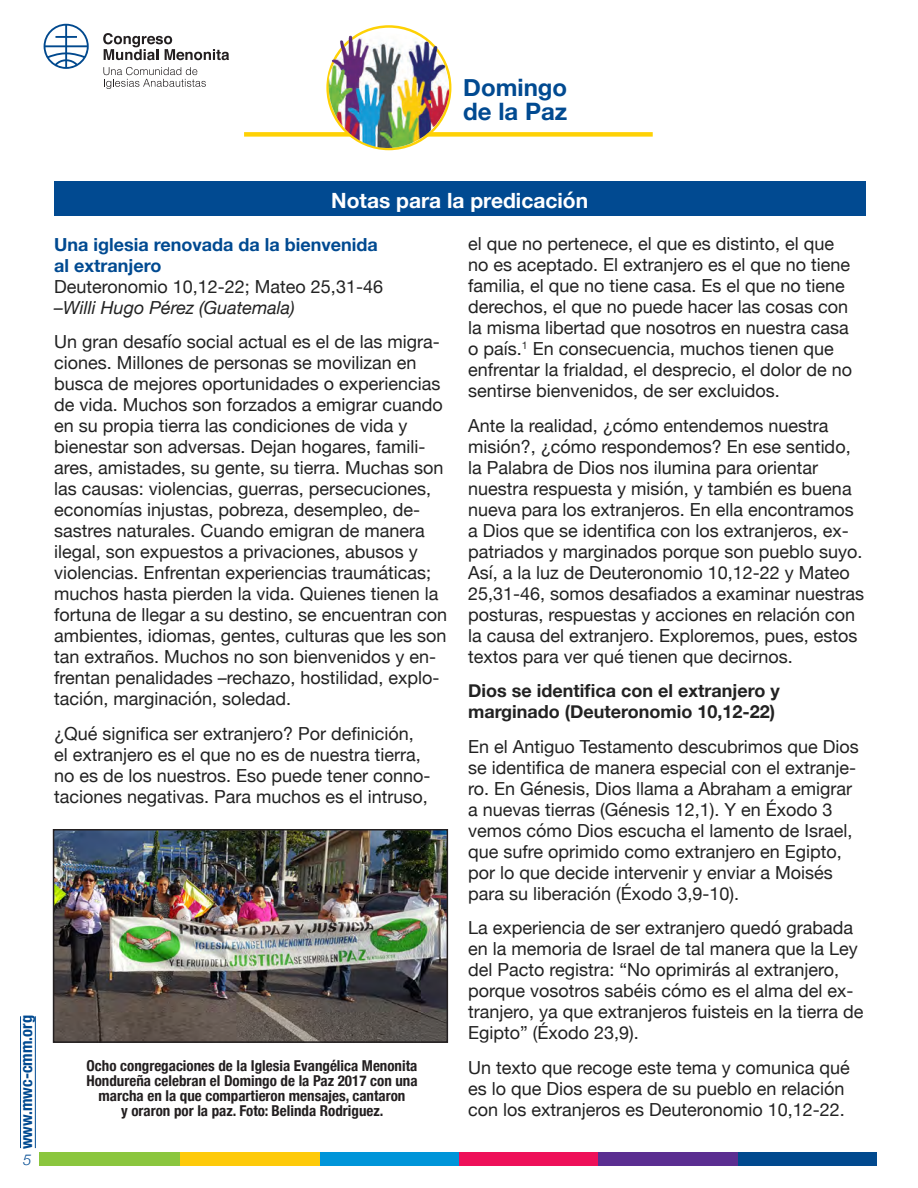
<style>
.page{position:relative;width:918px;height:1188px;background:#fff}
.page>*{position:absolute;margin:0;border:0;box-sizing:border-box;transform-origin:0 0}
.t1{font:700 24px/24px "Helvetica Neue";color:#014a91}
.t2{font:700 21px "Helvetica Neue";color:#fff}
.t3{font:18px/21px "Helvetica Neue";color:#222}
.t4{font:700 18px/21px "Helvetica Neue";color:#222}
.t5{font:700 18px/21px "Helvetica Neue";color:#014a91}
.t6{font:italic 18px "Helvetica Neue";color:#222}
.t7{font:700 condensed 16.5px "Helvetica Neue";color:#014a91}
.t8{font:700 condensed 15px/15px "Helvetica Neue";color:#231f20;text-align:center}
.t9{font:italic 300 15px "Helvetica Neue";color:#014a91}
</style>
<div class="page">
<div style="left:244px;top:132px;width:409px;height:5px;background:#fed105"></div>
<img style="left:325px;top:28px;width:125px;height:121px">
<div style="left:736px;top:1153px;width:141px;height:13px;background:#01498e"></div>
<div style="left:597px;top:1153px;width:141px;height:13px;background:#5b2e91"></div>
<div style="left:458px;top:1153px;width:140px;height:13px;background:#ee1059"></div>
<div style="left:318px;top:1153px;width:141px;height:13px;background:#0095d9"></div>
<div style="left:179px;top:1153px;width:140px;height:13px;background:#feca0a"></div>
<div style="left:39px;top:1153px;width:141px;height:13px;background:#8bc63e"></div>
<hr style="left:20px;top:1016px;width:1px;height:132px;background:#014a91">
<hr style="left:35px;top:1016px;width:1px;height:132px;background:#014a91">
<svg style="left:103px;top:33px;width:126px;height:27px"></svg>
<svg style="left:103px;top:67px;width:103px;height:22px"></svg>
<svg style="left:44px;top:24px;width:45px;height:45px"></svg>
<div style="left:54px;top:181px;width:811px;height:34px;background:#014a91"></div>
<img style="left:56px;top:832px;width:389px;height:208px">
<div style="left:53px;top:829px;width:395px;height:214px;border:2px solid #231f20"></div>
<h1 class="t1" style="left:463px;top:76px;width:105px">Domingo de la Paz</h1>
<p class="t7" style="left:12px;top:1149px;width:136px;rotate:-90deg">www.mwc-cmm.org</p>
<p class="t9" style="left:23px;top:1148px;width:10px">5</p>
<p class="t2" style="left:331px;top:184px;width:258px">Notas para la predicación</p>
<p class="t5" style="left:54px;top:234px;width:325px">Una iglesia renovada da la bienvenida al extranjero</p>
<p class="t3" style="left:54px;top:277px;width:330px">Deuteronomio 10,12-22; Mateo 25,31-46</p>
<p class="t6" style="left:54px;top:294px;width:242px">–Willi Hugo Pérez (Guatemala)</p>
<p class="t3" style="left:54px;top:332px;width:395px">Un gran desafío social actual es el de las migra&shy;ciones. Millones de personas se movilizan en busca de mejores oportunidades o experiencias de vida. Muchos son forzados a emigrar cuando en su propia tierra las condiciones de vida y bienestar son adversas. Dejan hogares, famili&shy;ares, amistades, su gente, su tierra. Muchas son las causas: violencias, guerras, persecuciones, economías injustas, pobreza, desempleo, de&shy;sastres naturales. Cuando emigran de manera ilegal, son expuestos a privaciones, abusos y violencias. Enfrentan experiencias traumáticas; muchos hasta pierden la vida. Quienes tienen la fortuna de llegar a su destino, se encuentran con ambientes, idiomas, gentes, culturas que les son tan extraños. Muchos no son bienvenidos y en&shy;frentan penalidades –rechazo, hostilidad, explo&shy;tación, marginación, soledad.</p>
<p class="t3" style="left:54px;top:724px;width:378px">¿Qué significa ser extranjero? Por definición, el extranjero es el que no es de nuestra tierra, no es de los nuestros. Eso puede tener conno&shy;taciones negativas. Para muchos es el intruso,</p>
<p class="t8" style="left:86px;top:1057px;width:333px">Ocho congregaciones de la Iglesia Evangélica Menonita Hondureña celebran el Domingo de la Paz 2017 con una marcha en la que compartieron mensajes, cantaron<br>y oraron por la paz. Foto: Belinda Rodriguez.</p>
<p class="t3" style="left:468px;top:235px;width:386px">el que no pertenece, el que es distinto, el que no es aceptado. El extranjero es el que no tiene familia, el que no tiene casa. Es el que no tiene derechos, el que no puede hacer las cosas con la misma libertad que nosotros en nuestra casa o país.<sup>1</sup> En consecuencia, muchos tienen que enfrentar la frialdad, el desprecio, el dolor de no sentirse bienvenidos, de ser excluidos.</p>
<p class="t3" style="left:468px;top:416px;width:398px">Ante la realidad, ¿cómo entendemos nuestra misión?, ¿cómo respondemos? En ese sentido, la Palabra de Dios nos ilumina para orientar nuestra respuesta y misión, y también es buena nueva para los extranjeros. En ella encontramos a Dios que se identifica con los extranjeros, ex&shy;patriados y marginados porque son pueblo suyo.<br>Así, a la luz de Deuteronomio 10,12-22 y Mateo 25,31-46, somos desafiados a examinar nuestras posturas, respuestas y acciones en relación con la causa del extranjero. Exploremos, pues, estos textos para ver qué tienen que decirnos.</p>
<p class="t4" style="left:468px;top:681px;width:313px">Dios se identifica con el extranjero y marginado (Deuteronomio 10,12-22)</p>
<p class="t3" style="left:468px;top:737px;width:392px">En el Antiguo Testamento descubrimos que Dios se identifica de manera especial con el extranje&shy;ro. En Génesis, Dios llama a Abraham a emigrar a nuevas tierras (Génesis 12,1). Y en Éxodo 3 vemos cómo Dios escucha el lamento de Israel, que sufre oprimido como extranjero en Egipto, por lo que decide intervenir y enviar a Moisés para su liberación (Éxodo 3,9-10).</p>
<p class="t3" style="left:468px;top:919px;width:397px">La experiencia de ser extranjero quedó grabada en la memoria de Israel de tal manera que la Ley del Pacto registra: “No oprimirás al extranjero, porque vosotros sabéis cómo es el alma del ex&shy;tranjero, ya que extranjeros fuisteis en la tierra de Egipto” (Éxodo 23,9).</p>
<p class="t3" style="left:468px;top:1058px;width:383px">Un texto que recoge este tema y comunica qué es lo que Dios espera de su pueblo en relación con los extranjeros es Deuteronomio 10,12-22.</p>
</div>
